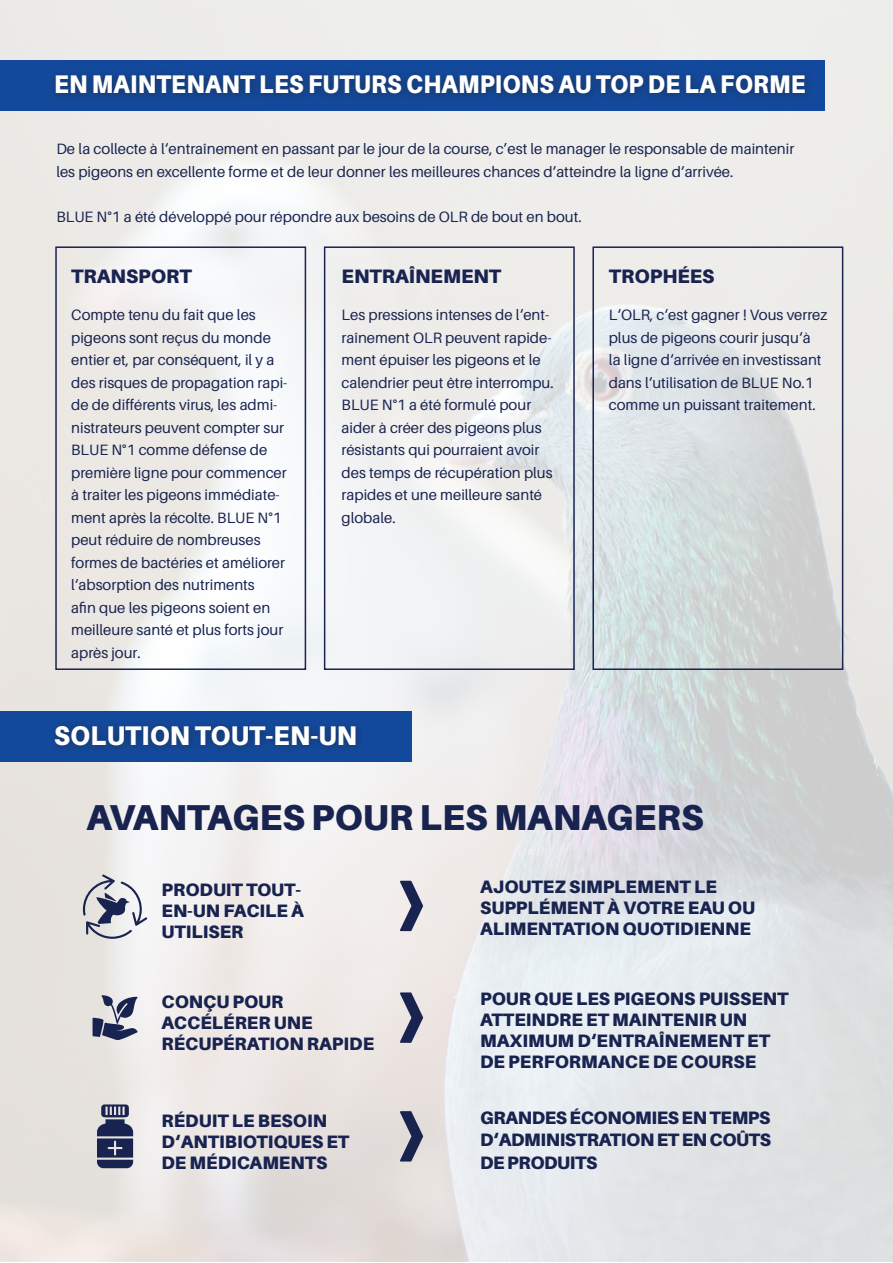
<style>
.page{position:relative;width:893px;height:1263px;background:#fff}
.page>*{position:absolute;margin:0;border:0;box-sizing:border-box;transform-origin:0 0}
.t1{font:900 36px "Aileron";color:#192350}
.t2{font:900 27px "Aileron";letter-spacing:.01em;color:#fff;scale:.94 1}
.t3{font:900 25.5px "Aileron";letter-spacing:.01em;color:#fff;scale:.91 1}
.t4{font:900 19.5px "Aileron";color:#192350}
.t5{font:900 18px/21px "Aileron";color:#192350}
.t6{font:15px/22.5px "Aileron";color:#192350}
</style>
<div class="page">
<img style="left:0;top:0;width:893px;height:1262px">
<div style="left:55px;top:246px;width:251px;height:424px;border:2px solid #192350"></div>
<div style="left:324px;top:246px;width:251px;height:424px;border:2px solid #192350"></div>
<div style="left:592px;top:246px;width:251px;height:424px;border:2px solid #192350"></div>
<svg style="left:93px;top:995px;width:45px;height:45px;background:#8a8da1"></svg>
<svg style="left:400px;top:992px;width:23px;height:51px"></svg>
<svg style="left:400px;top:1111px;width:23px;height:50px"></svg>
<svg style="left:97px;top:1104px;width:36px;height:64px;background:#515777"></svg>
<svg style="left:400px;top:881px;width:23px;height:50px"></svg>
<div style="left:0;top:61px;width:825px;height:50px;background:#13499c"></div>
<div style="left:48px;top:68px;width:766px;height:35px;background:#231f20;opacity:.5"></div>
<div style="left:0;top:711px;width:412px;height:51px;background:#13499c"></div>
<div style="left:48px;top:719px;width:318px;height:36px;background:#231f20;opacity:.5"></div>
<svg style="left:83px;top:874px;width:64px;height:65px"></svg>
<h3 class="t3" style="left:54px;top:69px;width:827px">EN MAINTENANT LES FUTURS CHAMPIONS AU TOP DE LA FORME</h3>
<p class="t6" style="left:56px;top:138px;width:739px">De la collecte à l‘entraînement en passant par le jour de la course, c’est le manager le responsable de maintenir les pigeons en excellente forme et de leur donner les meilleures chances d‘atteindre la ligne d‘arrivée.</p>
<p class="t6" style="left:56px;top:205px;width:527px">BLUE N°1 a été développé pour répondre aux besoins de OLR de bout en bout.</p>
<h3 class="t4" style="left:71px;top:265px;width:122px">TRANSPORT</h3>
<p class="t6" style="left:71px;top:304px;width:218px">Compte tenu du fait que les pigeons sont reçus du monde entier et, par conséquent, il y a des risques de propagation rapi&shy;de de différents virus, les admi&shy;nistrateurs peuvent compter sur<br>BLUE N°1 comme défense de première ligne pour commencer à traiter les pigeons immédiate&shy;ment après la récolte. BLUE N°1 peut réduire de nombreuses formes de bactéries et améliorer l‘absorption des nutriments<br>afin que les pigeons soient en meilleure santé et plus forts jour après jour.</p>
<h3 class="t4" style="left:342px;top:265px;width:161px">ENTRAÎNEMENT</h3>
<p class="t6" style="left:342px;top:304px;width:214px">Les pressions intenses de l‘ent&shy;raînement OLR peuvent rapide&shy;ment épuiser les pigeons et le calendrier peut être interrompu.<br>BLUE N°1 a été formulé pour aider à créer des pigeons plus résistants qui pourraient avoir des temps de récupération plus rapides et une meilleure santé globale.</p>
<h2 class="t2" style="left:54px;top:720px;width:324px">SOLUTION TOUT-EN-UN</h2>
<h3 class="t4" style="left:609px;top:265px;width:107px">TROPHÉES</h3>
<p class="t6" style="left:609px;top:304px;width:220px">L‘OLR, c‘est gagner ! Vous verrez plus de pigeons courir jusqu‘à<br>la ligne d‘arrivée en investissant dans l‘utilisation de BLUE No.1 comme un puissant traitement.</p>
<h1 class="t1" style="left:86px;top:797px;width:619px">AVANTAGES POUR LES MANAGERS</h1>
<p class="t5" style="left:161px;top:879px;width:144px">PRODUIT TOUT-<br>EN-UN FACILE À<br>UTILISER</p>
<p class="t5" style="left:161px;top:991px;width:214px">CONÇU POUR<br>ACCÉLÉRER UNE<br>RÉCUPÉRATION RAPIDE</p>
<p class="t5" style="left:161px;top:1110px;width:189px">RÉDUIT LE BESOIN<br>D‘ANTIBIOTIQUES ET<br>DE MÉDICAMENTS</p>
<p class="t5" style="left:480px;top:876px;width:276px">AJOUTEZ SIMPLEMENT LE<br>SUPPLÉMENT À VOTRE EAU OU<br>ALIMENTATION QUOTIDIENNE</p>
<p class="t5" style="left:480px;top:988px;width:310px">POUR QUE LES PIGEONS PUISSENT<br>ATTEINDRE ET MAINTENIR UN<br>MAXIMUM D‘ENTRAÎNEMENT ET<br>DE PERFORMANCE DE COURSE</p>
<p class="t5" style="left:480px;top:1106px;width:293px;line-height:22.5px;text-align:justify">GRANDES ÉCONOMIES EN TEMPS D‘ADMINISTRATION ET EN COÛTS DE PRODUITS</p>
</div>
